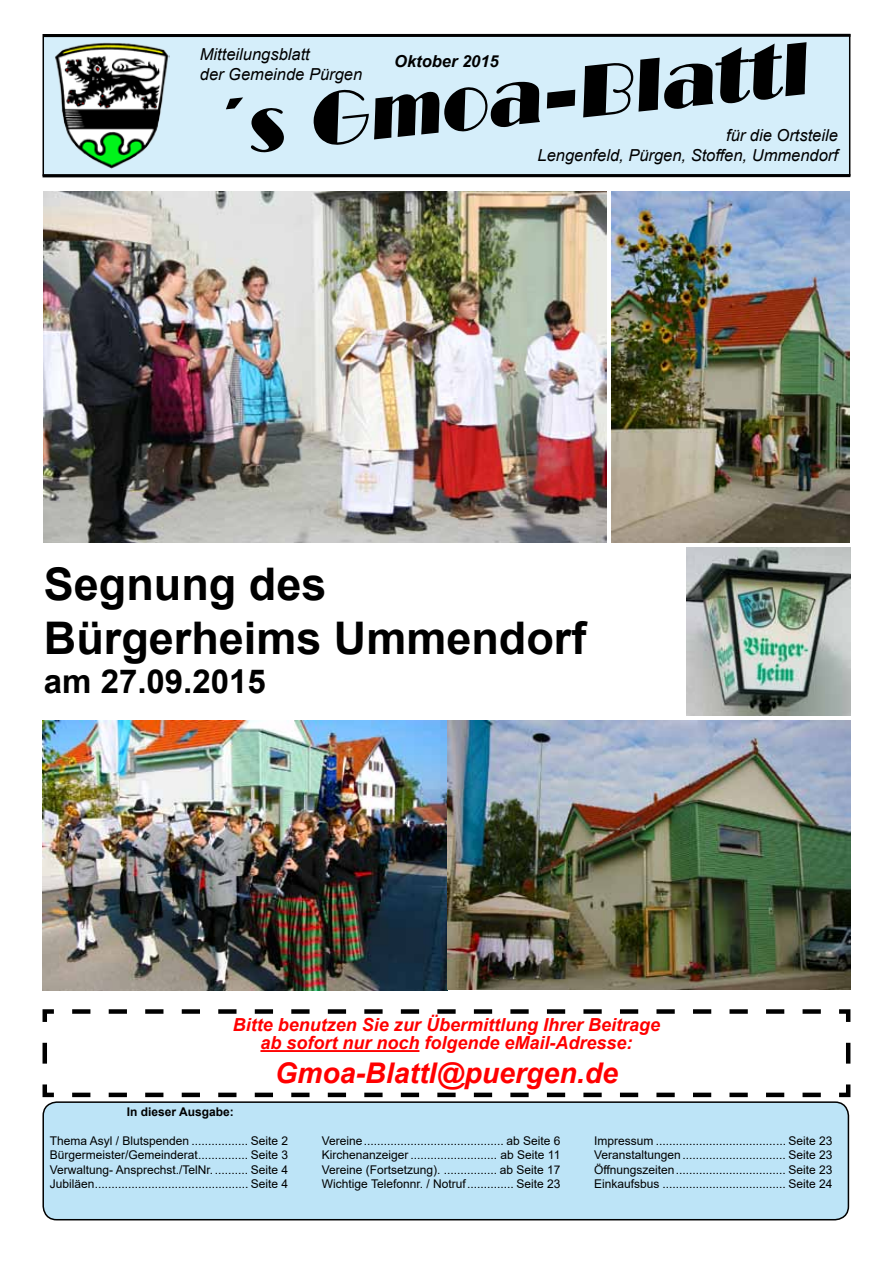
<style>
.page{position:relative;width:893px;height:1263px;background:#fff}
.page>*{position:absolute;margin:0;border:0;box-sizing:border-box;transform-origin:0 0}
.t1{font:72px "Broadway BT";color:#000}
.t2{font:700 45px/54px "Arial";color:#000}
.t3{font:700 33px "Arial";color:#000}
.t4{font:italic 700 28.5px "Arial";color:#f00}
.t5{font:italic 700 18px/18px "Arial";color:#f00;text-align:center}
.t6{font:italic 16.5px/19.8px "Arial";color:#000}
.t7{font:italic 700 16.5px "Arial";color:#000}
.t8{font:12px/14.4px "Arial";color:#000;text-align:justify}
.t9{font:700 12px "Arial";color:#000}
</style>
<div class="page">
<div style="left:43px;top:35px;width:807px;height:140px;background:#d5eefa"></div>
<hr style="left:43px;top:174px;width:807px;height:3px;background:#000">
<hr style="left:44px;top:34px;width:806px;height:3px;background:#000">
<img style="left:55px;top:42px;width:114px;height:127px">
<div style="left:43px;top:1102px;width:805px;height:118px;background:#bde4f7;border-radius:14px"></div>
<div style="left:42px;top:1101px;width:807px;height:119px;border:2px solid #000;border-radius:14px"></div>
<svg style="left:42px;top:1009px;width:809px;height:89px"></svg>
<img style="left:42px;top:721px;width:808px;height:270px">
<img style="left:686px;top:547px;width:164px;height:169px">
<img style="left:612px;top:191px;width:238px;height:351px">
<img style="left:44px;top:191px;width:563px;height:351px">
<h1 class="t1" style="left:205px;top:87px;width:601px;rotate:-6deg">´s Gmoa-Blattl</h1>
<h3 class="t6" style="left:200px;top:45px;width:164px">Mitteilungsblatt<br>der Gemeinde Pürgen</h3>
<h3 class="t7" style="left:394px;top:50px;width:106px">Oktober 2015</h3>
<h3 class="t6" style="left:537px;top:126px;width:302px;text-align:right">für die Ortsteile<br>Lengenfeld, Pürgen, Stoffen, Ummendorf</h3>
<h2 class="t2" style="left:44px;top:557px;width:544px">Segnung des<br>Bürgerheims Ummendorf</h2>
<h3 class="t3" style="left:44px;top:658px;width:223px">am 27.09.2015</h3>
<h3 class="t5" style="left:233px;top:1016px;width:429px">Bitte benutzen Sie zur Übermittlung Ihrer Beitrage ab sofort nur noch folgende eMail-Adresse:</h3>
<h3 class="t4" style="left:275px;top:1054px;width:344px">Gmoa-Blattl@puergen.de</h3>
<p class="t9" style="left:127px;top:1103px;width:108px">In dieser Ausgabe:</p>
<p class="t8" style="left:50px;top:1133px;width:240px">Thema Asyl / Blutspenden ................. Seite 2<br>Bürgermeister/Gemeinderat............... Seite 3<br>Verwaltung- Ansprechst./TelNr. .......... Seite 4<br>Jubiläen.............................................. Seite 4</p>
<p class="t8" style="left:322px;top:1133px;width:240px">Vereine.......................................... ab Seite 6<br>Kirchenanzeiger.......................... ab Seite 11<br>Vereine (Fortsetzung). ................ ab Seite 17<br>Wichtige Telefonnr. / Notruf.............. Seite 23</p>
<p class="t8" style="left:594px;top:1133px;width:240px">Impressum ....................................... Seite 23<br>Veranstaltungen ............................... Seite 23<br>Öffnungszeiten................................. Seite 23<br>Einkaufsbus ..................................... Seite 24</p>
</div>
